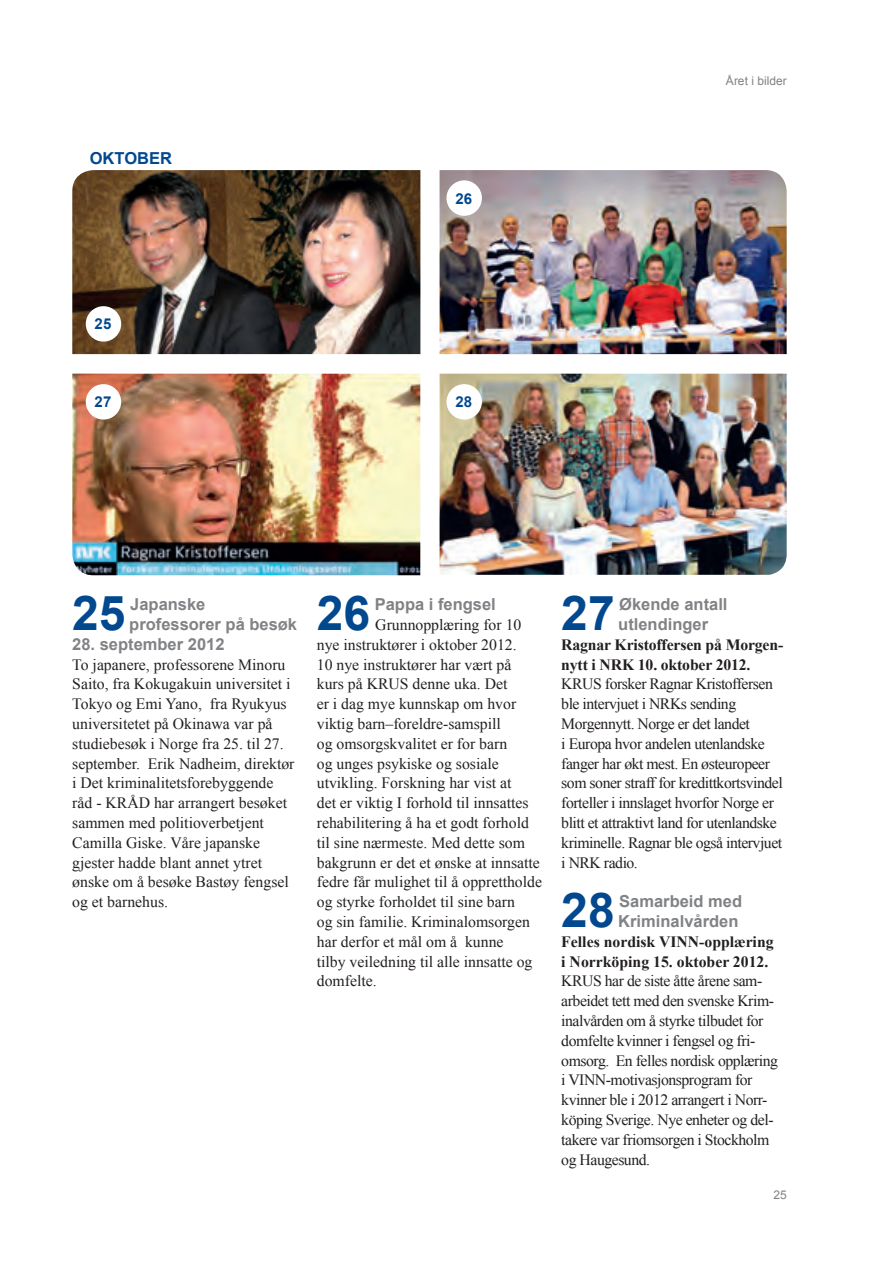
<style>
.page{position:relative;width:893px;height:1263px;background:#fff}
.page>*{position:absolute;margin:0;border:0;box-sizing:border-box;transform-origin:0 0}
.t1{font:700 48px "Arial";color:#01488f}
.t2{font:700 16.5px/19.8px "Arial";color:#808285}
.t3{font:700 16.5px "Arial";color:#01488f}
.t4{font:15.75px/19.8px "Times New Roman";color:#231f20}
.t5{font:15.75px/19.8px "Times New Roman";letter-spacing:-.03em;color:#231f20}
.t6{font:700 15.75px/19.8px "Times New Roman";color:#231f20}
.t7{font:700 15px "Arial";color:#01488f}
.t8{font:12px "Arial";color:#808285}
</style>
<div class="page">
<img style="left:72px;top:374px;width:348px;height:201px">
<img style="left:72px;top:170px;width:348px;height:184px">
<img style="left:440px;top:170px;width:347px;height:184px">
<img style="left:440px;top:374px;width:347px;height:201px">
<div style="left:86px;top:384px;width:35px;height:36px;background:#fff;border-radius:50%"></div>
<div style="left:86px;top:306px;width:35px;height:36px;background:#fff;border-radius:50%"></div>
<div style="left:446px;top:180px;width:36px;height:36px;background:#fff;border-radius:50%"></div>
<div style="left:446px;top:384px;width:36px;height:36px;background:#fff;border-radius:50%"></div>
<p class="t3" style="left:90px;top:147px;width:84px">OKTOBER</p>
<p class="t7" style="left:95px;top:314px;width:18px">25</p>
<p class="t7" style="left:95px;top:392px;width:18px">27</p>
<p class="t7" style="left:455px;top:188px;width:18px">26</p>
<p class="t7" style="left:455px;top:392px;width:18px">28</p>
<p class="t8" style="left:726px;top:73px;width:62px">Året i bilder</p>
<h1 class="t1" style="left:72px;top:581px;width:55px">25</h1>
<p class="t2" style="left:129px;top:595px;width:169px">Japanske professorer på besøk</p>
<p class="t2" style="left:72px;top:635px;width:154px">28. september 2012</p>
<p class="t4" style="left:72px;top:654px;width:224px">To japanere, professorene Minoru<br>Saito, fra Kokugakuin universitet i<br>Tokyo og Emi Yano, fra Ryukyus universitetet på Okinawa var på studiebesøk i Norge fra 25. til 27. september. Erik Nadheim, direktør i Det kriminalitetsforebyggende råd - KRÅD har arrangert besøket sammen med politioverbetjent<br>Camilla Giske. Våre japanske gjester hadde blant annet ytret ønske om å besøke Bastøy fengsel og et barnehus.</p>
<h1 class="t1" style="left:317px;top:581px;width:55px">26</h1>
<p class="t2" style="left:375px;top:595px;width:123px">Pappa i fengsel</p>
<p class="t4" style="left:317px;top:615px;width:227px;text-indent:58px">Grunnopplæring for 10 nye instruktører i oktober 2012.<br>10 nye instruktører har vært på kurs på KRUS denne uka. Det<br>er i dag mye kunnskap om hvor viktig barn–foreldre-samspill<br>og omsorgskvalitet er for barn<br>og unges psykiske og sosiale utvikling. Forskning har vist at<br>det er viktig I forhold til innsattes rehabilitering å ha et godt forhold til sine nærmeste. Med dette som bakgrunn er det et ønske at innsatte fedre får mulighet til å opprettholde og styrke forholdet til sine barn<br>og sin familie. Kriminalomsorgen har derfor et mål om å kunne<br>tilby veiledning til alle innsatte og domfelte.</p>
<h1 class="t1" style="left:561px;top:581px;width:55px">27</h1>
<p class="t2" style="left:618px;top:595px;width:111px">Økende antall utlendinger</p>
<p class="t6" style="left:561px;top:634px;width:223px">Ragnar Kristoffersen på Morgen&shy;nytt i NRK 10. oktober 2012.</p>
<p class="t5" style="left:561px;top:674px;width:223px">KRUS forsker Ragnar Kristoffersen ble intervjuet i NRKs sending Morgennytt. Norge er det landet<br>i Europa hvor andelen utenlandske fanger har økt mest. En østeuropeer som soner straff for kredittkortsvindel forteller i innslaget hvorfor Norge er blitt et attraktivt land for utenlandske kriminelle. Ragnar ble også intervjuet i NRK radio.</p>
<h1 class="t1" style="left:561px;top:878px;width:55px">28</h1>
<p class="t2" style="left:618px;top:892px;width:125px">Samarbeid med<br>Kriminalvården</p>
<p class="t6" style="left:561px;top:931px;width:214px">Felles nordisk VINN-opplæring i Norrköping 15. oktober 2012.</p>
<p class="t5" style="left:561px;top:971px;width:218px">KRUS har de siste åtte årene sam&shy;arbeidet tett med den svenske Krim&shy;inalvården om å styrke tilbudet for domfelte kvinner i fengsel og fri&shy;omsorg. En felles nordisk opplæring i VINN-motivasjonsprogram for kvinner ble i 2012 arrangert i Norr&shy;köping Sverige. Nye enheter og del&shy;takere var friomsorgen i Stockholm og Haugesund.</p>
<p class="t8" style="left:773px;top:1187px;width:15px">25</p>
</div>
